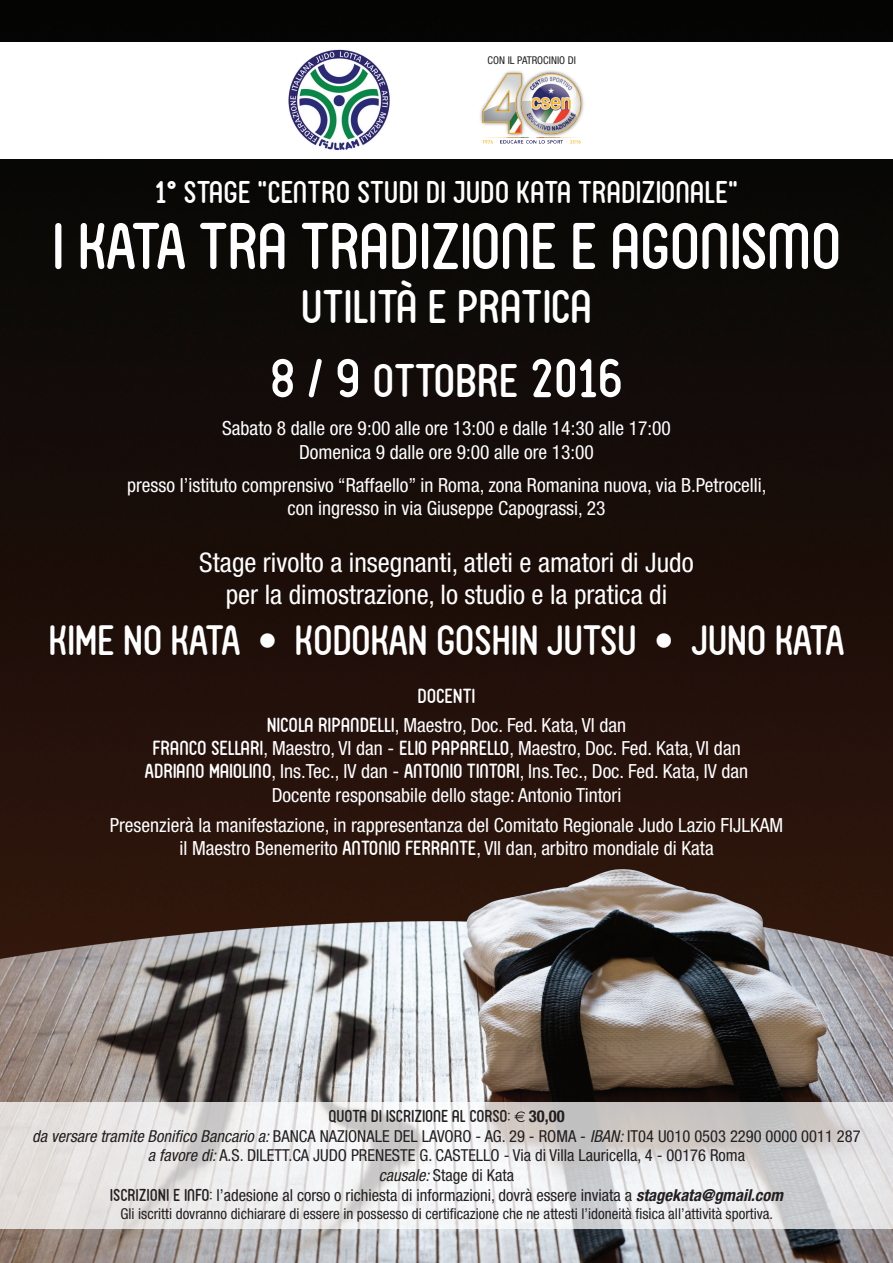
<style>
.page{position:relative;width:893px;height:1263px;background:#fff}
.page>*{position:absolute;margin:0;border:0;box-sizing:border-box;transform-origin:0 0}
.t1{font:63px "FV Almelo";letter-spacing:-.01em;color:#fff}
.t2{font:52.5px "FV Almelo";color:#fff}
.t3{font:45px "FV Almelo";color:#fff}
.t4{font:40.5px "FV Almelo";letter-spacing:-.01em;color:#fff}
.t5{font:30px "FV Almelo";color:#fff}
.t6{font:condensed 27px/32.4px "Helvetica Neue";color:#fff;text-align:center}
.t7{font:condensed 19.5px/23.4px "Helvetica Neue";color:#fff;text-align:center}
.t8{font:19.5px "FV Almelo";color:#fff}
.t9{font:condensed 16.5px/19.8px "Helvetica Neue";color:#231f20;text-align:center}
.t10{font:16.5px "FV Almelo";color:#231f20}
.t11{font:condensed 15px "Helvetica Neue";color:#231f20}
.t12{font:condensed 10.8px "Helvetica Neue";color:#231f20}
.s1{font-size:45px}
.s2{font-family:"Helvetica Neue";font-weight:300;font-stretch:condensed}
.s3{font-family:"FV Almelo";font-stretch:normal}
.s4{font-family:"Helvetica Neue";font-weight:700;font-stretch:condensed}
.s5{font-style:italic}
.s6{font-weight:700;font-style:italic}
</style>
<div class="page">
<img style="left:0;top:0;width:893px;height:1263px">
<svg style="left:0;top:1102px;width:893px;height:127px"></svg>
<svg style="left:514px;top:1111px;width:11px;height:11px"></svg>
<div style="left:0;top:42px;width:893px;height:116px;background:#fff"></div>
<img style="left:287px;top:48px;width:104px;height:104px;border-radius:52px">
<img style="left:459px;top:70px;width:146px;height:90px">
<p class="t12" style="left:488px;top:54px;width:90px">CON IL PATROCINIO DI</p>
<h3 class="t5" style="left:155px;top:174px;width:584px">1° STAGE “CENTRO STUDI DI JUDO KATA TRADIZIONALE”</h3>
<h1 class="t1" style="left:52px;top:208px;width:791px">I KATA TRA TRADIZIONE E AGONISMO</h1>
<h3 class="t3" style="left:301px;top:280px;width:293px">UTILITÀ E PRATICA</h3>
<h2 class="t2" style="left:270px;top:347px;width:355px">8 / 9 <span class="s1">OTTOBRE</span> 2016</h2>
<p class="t7" style="left:222px;top:417px;width:450px">Sabato 8 dalle ore 9:00 alle ore 13:00 e dalle 14:30 alle 17:00<br>Domenica 9 dalle ore 9:00 alle ore 13:00</p>
<p class="t7" style="left:127px;top:473px;width:641px">presso l’istituto comprensivo “Raffaello” in Roma, zona Romanina nuova, via B.Petrocelli, con ingresso in via Giuseppe Capograssi, 23</p>
<h3 class="t6" style="left:199px;top:546px;width:496px">Stage rivolto a insegnanti, atleti e amatori di Judo per la dimostrazione, lo studio e la pratica di</h3>
<h3 class="t4" style="left:49px;top:616px;width:797px">KIME NO KATA <span class="s2">•</span> KODOKAN GOSHIN JUTSU <span class="s2">•</span> JUNO KATA</h3>
<p class="t8" style="left:417px;top:684px;width:60px">DOCENTI</p>
<p class="t7" style="left:145px;top:713px;width:605px"><span class="s3">NICOLA RIPANDELLI</span>, Maestro, Doc. Fed. Kata, VI dan<br><span class="s3">FRANCO SELLARI</span>, Maestro, VI dan - <span class="s3">ELIO PAPARELLO</span>, Maestro, Doc. Fed. Kata, VI dan <span class="s3">ADRIANO MAIOLINO</span>, Ins.Tec., IV dan - <span class="s3">ANTONIO TINTORI</span>, Ins.Tec., Doc. Fed. Kata, IV dan Docente responsabile dello stage: Antonio Tintori</p>
<p class="t7" style="left:110px;top:813px;width:675px">Presenzierà la manifestazione, in rappresentanza del Comitato Regionale Judo Lazio FIJLKAM il Maestro Benemerito <span class="s3">ANTONIO FERRANTE</span>, VII dan, arbitro mondiale di Kata</p>
<p class="t10" style="left:328px;top:1106px;width:238px">QUOTA DI ISCRIZIONE AL CORSO: <span class="s4">30,00</span></p>
<p class="t9" style="left:32px;top:1126px;width:830px"><span class="s5">da versare tramite Bonifico Bancario a:</span> BANCA NAZIONALE DEL LAVORO - AG. 29 - ROMA - <span class="s5">IBAN:</span> IT04 U010 0503 2290 0000 0011 287 <span class="s5">a favore di:</span> A.S. DILETT.CA JUDO PRENESTE G. CASTELLO - Via di Villa Lauricella, 4 - 00176 Roma<br><span class="s5">causale:</span> Stage di Kata<br><span class="s3">ISCRIZIONI E INFO:</span> l’adesione al corso o richiesta di informazioni, dovrà essere inviata a <span class="s6">stagekata@gmail.com</span></p>
<p class="t11" style="left:120px;top:1205px;width:654px">Gli iscritti dovranno dichiarare di essere in possesso di certificazione che ne attesti l’idoneità fisica all’attività sportiva.</p>
</div>
